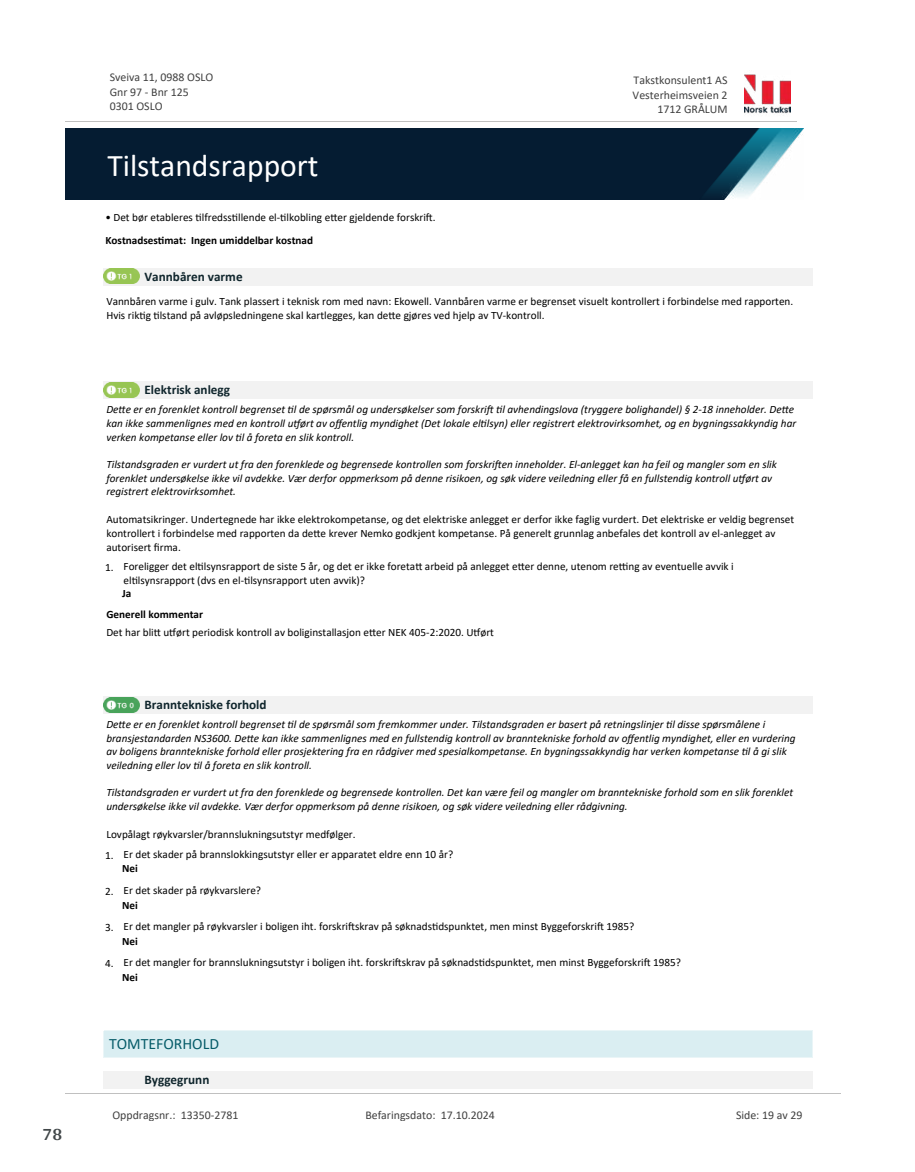
<style>
.page{position:relative;width:915px;height:1172px;background:#fff}
.page>*{position:absolute;margin:0;border:0;box-sizing:border-box;transform-origin:0 0}
.t1{font:31.65px "Calibri";color:#fff}
.t2{font:700 18px "Arya";color:#414749}
.t3{font:15.75px "Calibri";color:#065c69}
.t4{font:700 13.2px "Calibri";color:#0f252c}
.t5{font:11.85px/14.5px "Calibri";color:#404040}
.t6{font:italic 11.25px/13.6px "Calibri";color:#000}
.t7{font:11.25px/13.6px "Calibri";color:#000}
.t8{font:700 11.25px "Calibri";color:#000}
</style>
<div class="page">
<div style="left:104px;top:268px;width:708px;height:17px;background:#f2f2f2"></div>
<svg style="left:107px;top:268px;width:29px;height:1px"></svg>
<img style="left:104px;top:269px;width:35px;height:15px">
<div style="left:104px;top:382px;width:708px;height:17px;background:#f2f2f2"></div>
<svg style="left:107px;top:382px;width:29px;height:16px"></svg>
<img style="left:104px;top:383px;width:35px;height:14px">
<div style="left:104px;top:696px;width:708px;height:17px;background:#f2f2f2"></div>
<svg style="left:107px;top:697px;width:29px;height:16px"></svg>
<img style="left:104px;top:698px;width:35px;height:14px">
<div style="left:104px;top:1031px;width:708px;height:26px;background:#daeef2"></div>
<hr style="left:104px;top:1031px;width:708px;height:1px;background:#eaf5f7">
<hr style="left:104px;top:1057px;width:708px;height:1px;background:#eaf5f7">
<div style="left:104px;top:1072px;width:708px;height:17px;background:#f2f2f2"></div>
<img style="left:744px;top:74px;width:46px;height:40px">
<hr style="left:65px;top:121px;width:731px;height:1px;background:#c0c0c0">
<img style="left:65px;top:129px;width:738px;height:71px">
<hr style="left:65px;top:1093px;width:775px;height:1px;background:#c0c0c0">
<h2 class="t2" style="left:43px;top:1123px;width:21px">78</h2>
<p class="t5" style="left:110px;top:70px;width:105px">Sveiva 11, 0988 OSLO<br>Gnr 97 - Bnr 125<br>0301 OSLO</p>
<p class="t5" style="left:633px;top:73px;width:95px">Takstkonsulent1 AS</p>
<p class="t5" style="left:632px;top:87px;width:96px">Vesterheimsveien 2</p>
<p class="t5" style="left:657px;top:102px;width:72px">1712 GRÅLUM</p>
<h1 class="t1" style="left:107px;top:143px;width:213px">Tilstandsrapport</h1>
<p class="t7" style="left:105px;top:210px;width:331px">• Det bør etableres 琀椀lfredss琀椀llende el-琀椀lkobling e琀琀er gjeldende forskri昀琀.</p>
<p class="t8" style="left:105px;top:232px;width:209px">Kostnadses琀椀mat: Ingen umiddelbar kostnad</p>
<p class="t4" style="left:144px;top:267px;width:100px">Vannbåren varme</p>
<p class="t7" style="left:106px;top:294px;width:688px">Vannbåren varme i gulv. Tank plassert i teknisk rom med navn: Ekowell. Vannbåren varme er begrenset visuelt kontrollert i forbindelse med rapporten.<br>Hvis rik琀椀g 琀椀lstand på avløpsledningene skal kartlegges, kan de琀琀e gjøres ved hjelp av TV-kontroll.</p>
<p class="t4" style="left:144px;top:381px;width:87px">Elektrisk anlegg</p>
<p class="t6" style="left:106px;top:402px;width:691px">De琀琀e er en forenklet kontroll begrenset 琀椀l de spørsmål og undersøkelser som forskri昀琀 琀椀l avhendingslova (tryggere bolighandel) § 2-18 inneholder. De琀琀e kan ikke sammenlignes med en kontroll u琀昀ørt av o昀昀entlig myndighet (Det lokale el琀椀lsyn) eller registrert elektrovirksomhet, og en bygningssakkyndig har verken kompetanse eller lov 琀椀l å foreta en slik kontroll.</p>
<p class="t6" style="left:106px;top:457px;width:671px">Tilstandsgraden er vurdert ut fra den forenklede og begrensede kontrollen som forskri昀琀en inneholder. El-anlegget kan ha feil og mangler som en slik forenklet undersøkelse ikke vil avdekke. Vær derfor oppmerksom på denne risikoen, og søk videre veiledning eller få en fullstendig kontroll u琀昀ørt av registrert elektrovirksomhet.</p>
<p class="t7" style="left:106px;top:512px;width:689px">Automatsikringer. Undertegnede har ikke elektrokompetanse, og det elektriske anlegget er derfor ikke faglig vurdert. Det elektriske er veldig begrenset kontrollert i forbindelse med rapporten da de琀琀e krever Nemko godkjent kompetanse. På generelt grunnlag anbefales det kontroll av el-anlegget av autorisert 昀椀rma.</p>
<p class="t7" style="left:123px;top:559px;width:611px;text-indent:-19px">1. Foreligger det el琀椀lsynsrapport de siste 5 år, og det er ikke foreta琀琀 arbeid på anlegget e琀琀er denne, utenom re琀紀ng av eventuelle avvik i el琀椀lsynsrapport (dvs en el-琀椀lsynsrapport uten avvik)?</p>
<p class="t8" style="left:122px;top:586px;width:11px">Ja</p>
<p class="t7" style="left:106px;top:625px;width:389px">Det har bli琀琀 u琀昀ørt periodisk kontroll av boliginstallasjon e琀琀er NEK 405-2:2020. U琀昀ørt</p>
<p class="t8" style="left:106px;top:607px;width:98px">Generell kommentar</p>
<p class="t4" style="left:144px;top:695px;width:123px">Branntekniske forhold</p>
<p class="t6" style="left:106px;top:717px;width:690px">De琀琀e er en forenklet kontroll begrenset 琀椀l de spørsmål som fremkommer under. Tilstandsgraden er basert på retningslinjer 琀椀l disse spørsmålene i bransjestandarden NS3600. De琀琀e kan ikke sammenlignes med en fullstendig kontroll av branntekniske forhold av o昀昀entlig myndighet, eller en vurdering av boligens branntekniske forhold eller prosjektering fra en rådgiver med spesialkompetanse. En bygningssakkyndig har verken kompetanse 琀椀l å gi slik veiledning eller lov 琀椀l å foreta en slik kontroll.</p>
<p class="t6" style="left:106px;top:785px;width:688px">Tilstandsgraden er vurdert ut fra den forenklede og begrensede kontrollen. Det kan være feil og mangler om branntekniske forhold som en slik forenklet undersøkelse ikke vil avdekke. Vær derfor oppmerksom på denne risikoen, og søk videre veiledning eller rådgivning.</p>
<p class="t7" style="left:105px;top:847px;width:349px">1. Er det skader på brannslokkingsutstyr eller er apparatet eldre enn 10 år?</p>
<p class="t8" style="left:122px;top:861px;width:17px">Nei</p>
<p class="t7" style="left:105px;top:883px;width:157px">2. Er det skader på røykvarslere?</p>
<p class="t8" style="left:122px;top:897px;width:17px">Nei</p>
<p class="t7" style="left:105px;top:919px;width:530px">3. Er det mangler på røykvarsler i boligen iht. forskri昀琀skrav på søknads琀椀dspunktet, men minst Byggeforskri昀琀 1985?</p>
<p class="t8" style="left:122px;top:933px;width:17px">Nei</p>
<p class="t7" style="left:105px;top:955px;width:577px">4. Er det mangler for brannslukningsutstyr i boligen iht. forskri昀琀skrav på søknads琀椀dspunktet, men minst Byggeforskri昀琀 1985?</p>
<p class="t8" style="left:122px;top:969px;width:17px">Nei</p>
<p class="t7" style="left:106px;top:827px;width:251px">Lovpålagt røykvarsler/brannslukningsutstyr medfølger.</p>
<h3 class="t3" style="left:109px;top:1033px;width:112px">TOMTEFORHOLD</h3>
<p class="t4" style="left:144px;top:1070px;width:66px">Byggegrunn</p>
<p class="t5" style="left:112px;top:1107px;width:127px">Oppdragsnr.: 13350-2781</p>
<p class="t5" style="left:365px;top:1107px;width:131px">Befaringsdato: 17.10.2024</p>
<p class="t5" style="left:735px;top:1107px;width:68px">Side: 19 av 29</p>
</div>
